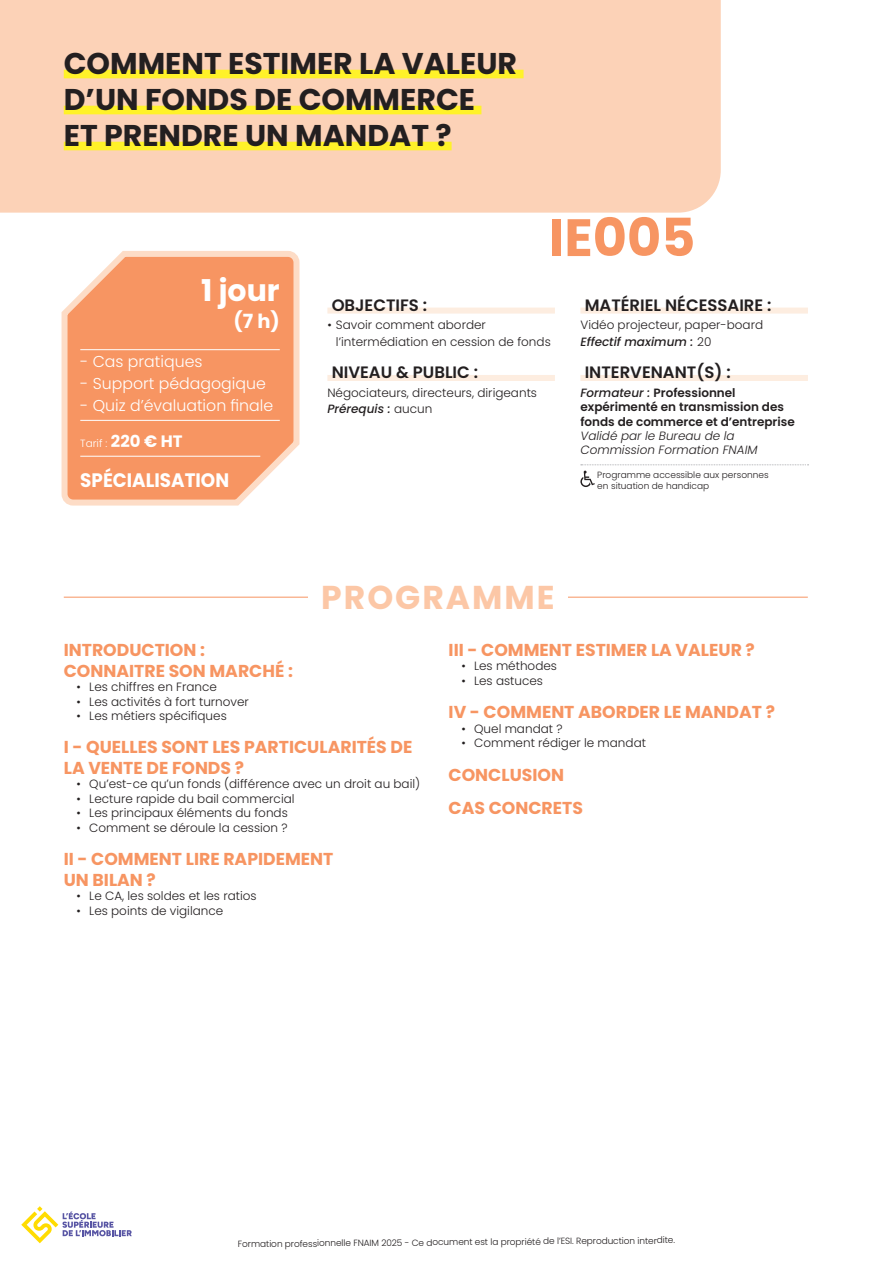
<style>
.page{position:relative;width:893px;height:1263px;background:#fff}
.page>*{position:absolute;margin:0;border:0;box-sizing:border-box;transform-origin:0 0}
.t1{font:700 52.5px "Poppins";color:#f79562}
.t2{font:700 33px "Poppins";letter-spacing:.06em;color:#fcc7a6}
.t3{font:700 30px/36px "Poppins";color:#231f20}
.t4{font:700 30px "Poppins";color:#fff}
.t5{font:700 19.5px "Poppins";color:#fff;scale:.94 1}
.t6{font:700 19.5px "Poppins";color:#fff}
.t7{font:700 17.25px/20.7px "Poppins";color:#f79562}
.t8{font:600 16.5px "Poppins";color:#231f20}
.t9{font:300 15.75px "Poppins";color:#fff}
.t10{font:300 12px/16.2px "Poppins";color:#231f20}
.t11{font:600 12px/14.4px "Poppins";color:#231f20}
.t12{font:italic 300 12px/14.4px "Poppins";color:#231f20}
.t13{font:300 10.5px "Poppins";color:#fff}
.t14{font:300 9px/10.8px "Poppins";color:#231f20}
.s1{font-weight:700;font-size:16.5px}
.s2{font-weight:500;font-style:italic}
</style>
<div class="page">
<svg style="left:21px;top:1206px;width:111px;height:37px"></svg>
<div style="left:0;top:0;width:721px;height:213px;background:#fcd2b7"></div>
<hr style="left:64px;top:597px;width:744px;height:1px;background:#f79562">
<div style="left:308px;top:574px;width:260px;height:35px;background:#fff"></div>
<div style="left:64px;top:70px;width:460px;height:8px;background:#fff229"></div>
<div style="left:64px;top:106px;width:417px;height:8px;background:#fff229"></div>
<div style="left:64px;top:142px;width:388px;height:8px;background:#fff229"></div>
<div style="left:327px;top:308px;width:228px;height:6px;background:#fdede0"></div>
<div style="left:327px;top:375px;width:228px;height:6px;background:#fdede0"></div>
<div style="left:580px;top:308px;width:228px;height:6px;background:#fdede0"></div>
<div style="left:580px;top:375px;width:228px;height:6px;background:#fdede0"></div>
<svg style="left:581px;top:464px;width:227px;height:1px"></svg>
<svg style="left:580px;top:471px;width:15px;height:16px"></svg>
<svg style="left:61px;top:251px;width:239px;height:255px;background:#f8a376"></svg>
<h3 class="t3" style="left:64px;top:46px;width:455px">COMMENT ESTIMER LA VALEUR<br>D’UN FONDS DE COMMERCE<br>ET PRENDRE UN MANDAT ?</h3>
<h1 class="t1" style="left:549px;top:207px;width:148px">IE005</h1>
<h3 class="t4" style="left:201px;top:273px;width:80px">1 jour</h3>
<h3 class="t6" style="left:233px;top:310px;width:48px">(7 h)</h3>
<h3 class="t9" style="left:80px;top:352px;width:124px">- Cas pratiques</h3>
<h3 class="t9" style="left:80px;top:375px;width:187px">- Support pédagogique</h3>
<h3 class="t9" style="left:80px;top:397px;width:194px">- Quiz d’évaluation finale</h3>
<p class="t13" style="left:80px;top:438px;width:104px">Tarif : <span class="s1">220 € HT</span></p>
<h3 class="t5" style="left:80px;top:469px;width:160px">SPÉCIALISATION</h3>
<h3 class="t8" style="left:332px;top:295px;width:97px">OBJECTIFS :</h3>
<p class="t10" style="left:336px;top:317px;width:216px;text-indent:-9px">• Savoir comment aborder l’intermédiation en cession de fonds</p>
<h3 class="t8" style="left:332px;top:363px;width:148px">NIVEAU &amp; PUBLIC :</h3>
<p class="t10" style="left:327px;top:385px;width:211px">Négociateurs, directeurs, dirigeants<br><span class="s2">Prérequis :</span> aucun</p>
<h3 class="t8" style="left:585px;top:295px;width:188px">MATÉRIEL NÉCESSAIRE :</h3>
<p class="t10" style="left:580px;top:317px;width:184px">Vidéo projecteur, paper‑board<br><span class="s2">Effectif maximum :</span> 20</p>
<h3 class="t8" style="left:585px;top:363px;width:148px">INTERVENANT(S) :</h3>
<p class="t11" style="left:580px;top:385px;width:216px"><span class="s2">Formateur :</span> Professionnel expérimenté en transmission des fonds de commerce et d’entreprise</p>
<p class="t12" style="left:580px;top:429px;width:179px">Validé par le Bureau de la<br>Commission Formation FNAIM</p>
<p class="t14" style="left:597px;top:469px;width:173px">Programme accessible aux personnes en situation de handicap</p>
<h2 class="t2" style="left:321px;top:578px;width:235px">PROGRAMME</h2>
<h3 class="t7" style="left:64px;top:640px;width:231px">INTRODUCTION :<br>CONNAITRE SON MARCHÉ :</h3>
<p class="t10" style="left:77px;top:679px;width:142px">• Les chiffres en France</p>
<p class="t10" style="left:77px;top:693px;width:174px">• Les activités à fort turnover</p>
<p class="t10" style="left:77px;top:708px;width:152px">• Les métiers spécifiques</p>
<h3 class="t7" style="left:64px;top:737px;width:350px">I - QUELLES SONT LES PARTICULARITÉS DE<br>LA VENTE DE FONDS ?</h3>
<p class="t10" style="left:77px;top:776px;width:345px">• Qu’est-ce qu’un fonds (différence avec un droit au bail)</p>
<p class="t10" style="left:77px;top:791px;width:220px">• Lecture rapide du bail commercial</p>
<p class="t10" style="left:77px;top:805px;width:213px">• Les principaux éléments du fonds</p>
<p class="t10" style="left:77px;top:819px;width:213px">• Comment se déroule la cession ?</p>
<h3 class="t7" style="left:64px;top:849px;width:271px">II - COMMENT LIRE RAPIDEMENT<br>UN BILAN ?</h3>
<p class="t10" style="left:77px;top:888px;width:182px">• Le CA, les soldes et les ratios</p>
<p class="t10" style="left:77px;top:902px;width:148px">• Les points de vigilance</p>
<h3 class="t7" style="left:449px;top:640px;width:308px">III - COMMENT ESTIMER LA VALEUR ?</h3>
<p class="t10" style="left:461px;top:658px;width:97px">• Les méthodes</p>
<p class="t10" style="left:461px;top:672px;width:83px">• Les astuces</p>
<h3 class="t7" style="left:449px;top:702px;width:328px">IV - COMMENT ABORDER LE MANDAT ?</h3>
<p class="t10" style="left:461px;top:720px;width:103px">• Quel mandat ?</p>
<p class="t10" style="left:461px;top:735px;width:186px">• Comment rédiger le mandat</p>
<h3 class="t7" style="left:449px;top:758px;width:136px;line-height:33.5px">CONCLUSION<br>CAS CONCRETS</h3>
<p class="t14" style="left:238px;top:1241px;width:439px;rotate:-1deg">Formation professionnelle FNAIM 2025 - Ce document est la propriété de l’ESI. Reproduction interdite.</p>
</div>
